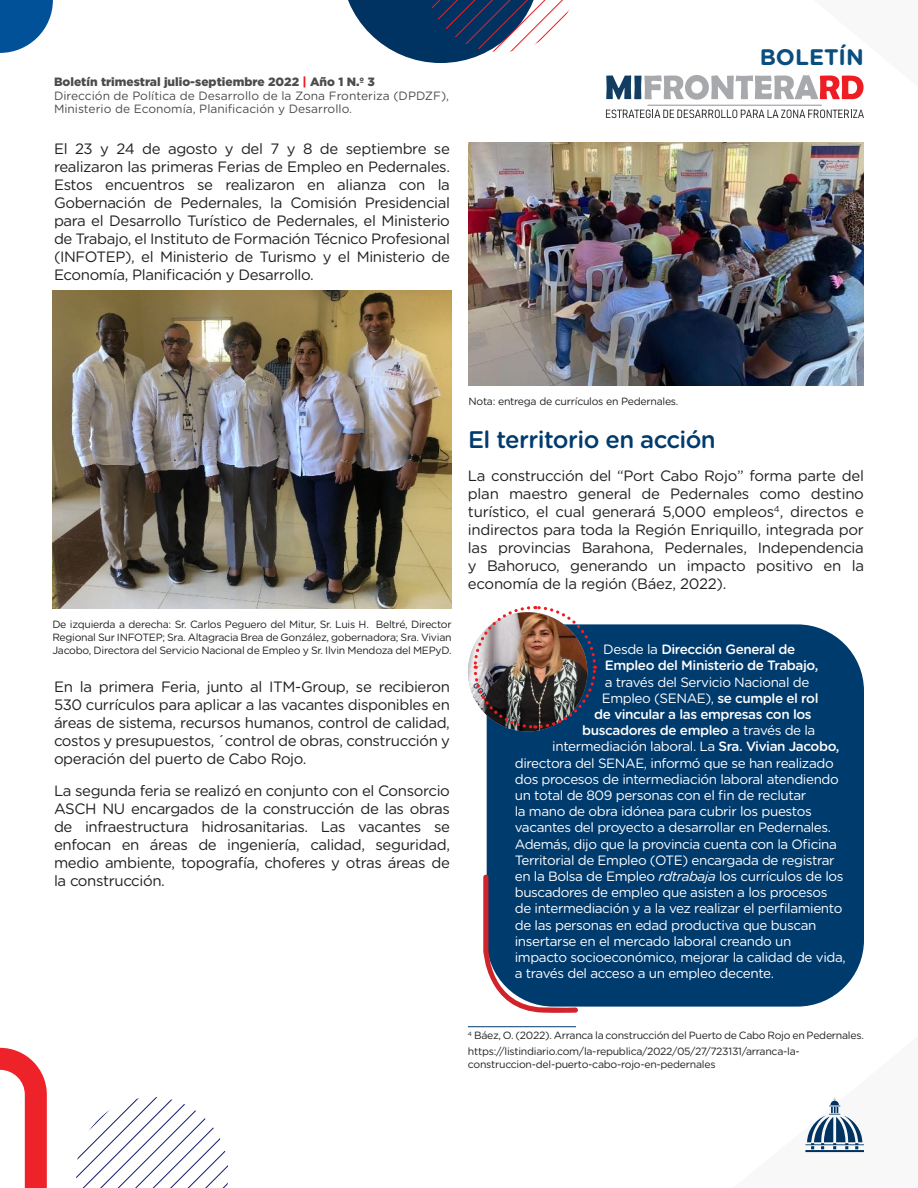
<style>
.page{position:relative;width:918px;height:1188px;background:#fff}
.page>*{position:absolute;margin:0;border:0;box-sizing:border-box;transform-origin:0 0}
.Body{font:500 24px "Gotham Rounded";letter-spacing:-.025em;color:#003b6e}
.t1{font:700 22.5px "Gotham Rounded";color:#0a4e7f}
.Body-2{font:15px/18px "Gotham Rounded";letter-spacing:-.025em;color:#231f20;text-align:justify}
.Body-3{font:13.5px "Gotham Rounded";letter-spacing:-.03em;color:#fff}
.Body-4{font:500 13.5px "Gotham Rounded";letter-spacing:-.03em;color:#fff}
.t2{font:12px/13.5px "Gotham Rounded";color:#4b4c4d}
.t3{font:900 12px "Gotham";color:#4b4c4d}
.Fuente_tablas{font:10.5px/12.6px "Gotham Rounded";letter-spacing:-.025em;color:#231f20;text-align:justify}
.Footnote_text{font:10.5px/12.6px "Gotham Rounded";letter-spacing:-.025em;color:#231f20}
.s1{color:#ee1d23}
.s2{font-weight:400}
.s3{font-weight:500}
.s4{font-style:italic}
</style>
<div class="page">
<svg style="left:0;top:1048px;width:47px;height:140px"></svg>
<svg style="left:348px;top:0;width:222px;height:63px"></svg>
<svg style="left:76px;top:1097px;width:153px;height:91px"></svg>
<svg style="left:0;top:0;width:53px;height:53px"></svg>
<svg style="left:805px;top:1097px;width:59px;height:56px"></svg>
<svg style="left:606px;top:75px;width:258px;height:44px"></svg>
<hr style="left:647px;top:105px;width:175px;height:1px;background:#a8a9ad">
<img style="left:468px;top:142px;width:396px;height:244px">
<div style="left:487px;top:624px;width:377px;height:383px;background:#003b6e;border-radius:67px"></div>
<svg style="left:483px;top:875px;width:95px;height:138px"></svg>
<img style="left:472px;top:605px;width:126px;height:125px">
<hr style="left:468px;top:1026px;width:108px;height:1px;background:#003b6e">
<img style="left:52px;top:291px;width:400px;height:318px">
<p class="t3" style="left:54px;top:75px;width:323px">Boletín trimestral julio-septiembre 2022 <span class="s1">|</span> Año 1 N.º 3</p>
<p class="t2" style="left:54px;top:88px;width:397px">Dirección de Política de Desarrollo de la Zona Fronteriza (DPDZF),<br>Ministerio de Economía, Planificación y Desarrollo.</p>
<p class="Body-2" style="left:54px;top:140px;width:398px">El 23 y 24 de agosto y del 7 y 8 de septiembre se realizaron las primeras Ferias de Empleo en Pedernales.<br>Estos encuentros se realizaron en alianza con la Gobernación de Pedernales, la Comisión Presidencial para el Desarrollo Turístico de Pedernales, el Ministerio de Trabajo, el Instituto de Formación Técnico Profesional (INFOTEP), el Ministerio de Turismo y el Ministerio de Economía, Planificación y Desarrollo.</p>
<h2 class="t1" style="left:760px;top:41px;width:106px">BOLETÍN</h2>
<p class="Fuente_tablas" style="left:52px;top:618px;width:401px">De izquierda a derecha: Sr. Carlos Peguero del Mitur, Sr. Luis H. Beltré, Director Regional Sur INFOTEP; Sra. Altagracia Brea de González, gobernadora; Sra. Vivian Jacobo, Directora del Servicio Nacional de Empleo y Sr. Ilvin Mendoza del MEPyD.</p>
<p class="Body-2" style="left:54px;top:677px;width:398px">En la primera Feria, junto al ITM-Group, se recibieron 530 currículos para aplicar a las vacantes disponibles en áreas de sistema, recursos humanos, control de calidad, costos y presupuestos, ´control de obras, construcción y operación del puerto de Cabo Rojo.</p>
<p class="Body-2" style="left:54px;top:782px;width:398px">La segunda feria se realizó en conjunto con el Consorcio ASCH NU encargados de la construcción de las obras de infraestructura hidrosanitarias. Las vacantes se enfocan en áreas de ingeniería, calidad, seguridad, medio ambiente, topografía, choferes y otras áreas de la construcción.</p>
<p class="Fuente_tablas" style="left:468px;top:394px;width:212px">Nota: entrega de currículos en Pedernales.</p>
<p class="Body" style="left:468px;top:423px;width:249px">El territorio en acción</p>
<p class="Body-2" style="left:468px;top:466px;width:398px">La construcción del “Port Cabo Rojo” forma parte del plan maestro general de Pedernales como destino turístico, el cual generará 5,000 empleos<sup>4</sup>, directos e indirectos para toda la Región Enriquillo, integrada por las provincias Barahona, Pedernales, Independencia y Bahoruco, generando un impacto positivo en la economía de la región (Báez, 2022).</p>
<p class="Body-4" style="left:603px;top:640px;width:194px"><span class="s2">Desde la</span> Dirección General de</p>
<p class="Body-4" style="left:605px;top:656px;width:215px">Empleo del Ministerio de Trabajo,</p>
<p class="Body-3" style="left:605px;top:673px;width:206px">a través del Servicio Nacional de</p>
<p class="Body-3" style="left:602px;top:689px;width:218px">Empleo (SENAE), <span class="s3">se cumple el rol</span></p>
<p class="Body-4" style="left:594px;top:705px;width:219px">de vincular a las empresas con los</p>
<p class="Body-4" style="left:582px;top:721px;width:235px">buscadores de empleo <span class="s2">a través de la</span></p>
<p class="Body-3" style="left:552px;top:737px;width:289px">intermediación laboral. La <span class="s3">Sra. Vivian Jacobo,</span></p>
<p class="Body-3" style="left:515px;top:754px;width:320px">directora del SENAE, informó que se han realizado</p>
<p class="Body-3" style="left:515px;top:770px;width:326px">dos procesos de intermediación laboral atendiendo</p>
<p class="Body-3" style="left:515px;top:786px;width:293px">un total de 809 personas con el fin de reclutar</p>
<p class="Body-3" style="left:515px;top:802px;width:298px">la mano de obra idónea para cubrir los puestos</p>
<p class="Body-3" style="left:515px;top:818px;width:318px">vacantes del proyecto a desarrollar en Pedernales.</p>
<p class="Body-3" style="left:515px;top:835px;width:324px">Además, dijo que la provincia cuenta con la Oficina</p>
<p class="Body-3" style="left:515px;top:851px;width:321px">Territorial de Empleo (OTE) encargada de registrar</p>
<p class="Body-3" style="left:515px;top:867px;width:330px">en la Bolsa de Empleo <span class="s4">rdtrabaja</span> los currículos de los</p>
<p class="Body-3" style="left:515px;top:883px;width:314px">buscadores de empleo que asisten a los procesos</p>
<p class="Body-3" style="left:515px;top:899px;width:329px">de intermediación y a la vez realizar el perfilamiento</p>
<p class="Body-3" style="left:515px;top:916px;width:303px">de las personas en edad productiva que buscan</p>
<p class="Body-3" style="left:515px;top:932px;width:278px">insertarse en el mercado laboral creando un</p>
<p class="Body-3" style="left:515px;top:948px;width:332px">impacto socioeconómico, mejorar la calidad de vida,</p>
<p class="Body-3" style="left:515px;top:964px;width:261px">a través del acceso a un empleo decente.</p>
<p class="Footnote_text" style="left:468px;top:1029px;width:397px"><sup>4</sup> Báez, O. (2022). Arranca la construcción del Puerto de Cabo Rojo en Pedernales.</p>
<p class="Footnote_text" style="left:468px;top:1044px;width:333px">https://listindiario.com/la-republica/2022/05/27/723131/arranca-la&shy;construccion-del-puerto-cabo-rojo-en-pedernales</p>
</div>
